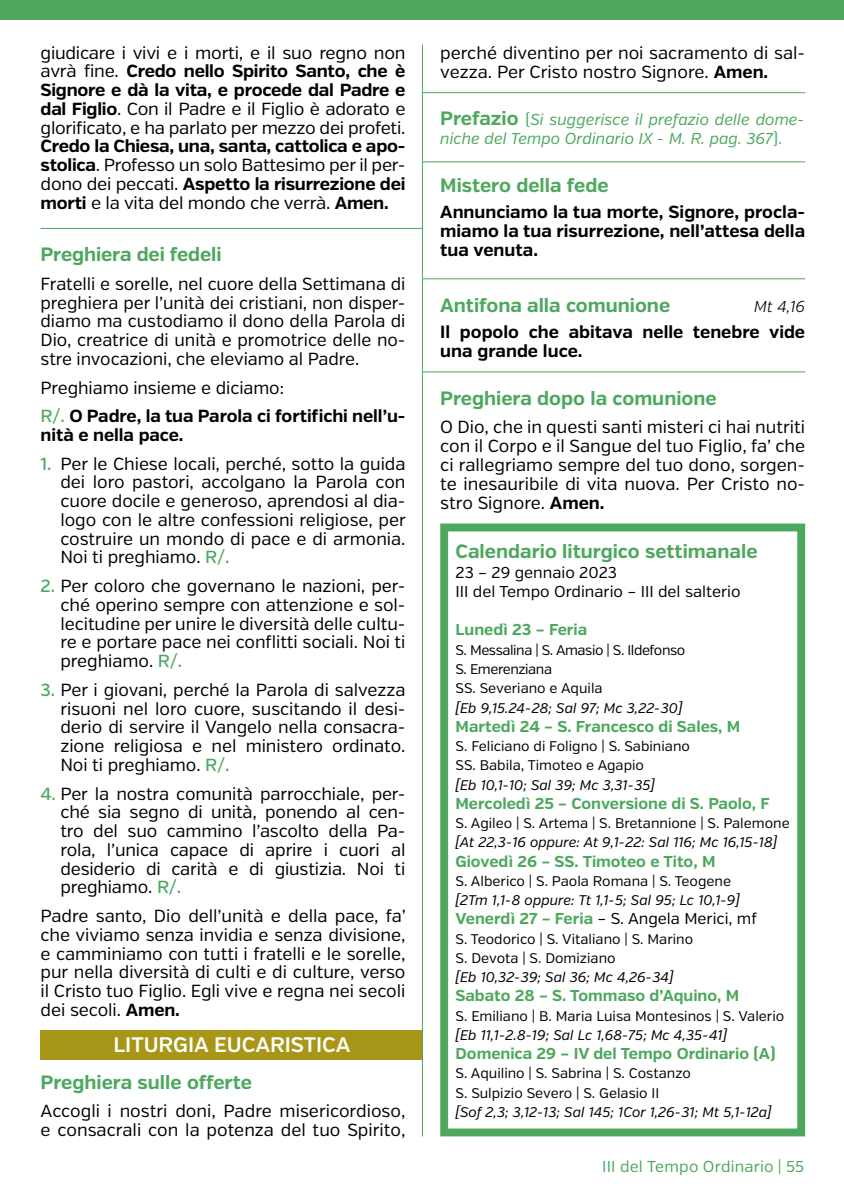
<style>
.page{position:relative;width:844px;height:1191px;background:#fff}
.page>*{position:absolute;margin:0;border:0;box-sizing:border-box;transform-origin:0 0}
.t1{font:600 21px "Verb";color:#fff}
.t2{font:700 19.25px "Verb";color:#4da85e}
.t3{font:17.5px/18.7px "Verb";letter-spacing:-.005em;color:#000;text-align:justify}
.t4{font:700 17.5px/18.7px "Verb";letter-spacing:-.005em;color:#000;text-align:justify}
.t5{font:700 15.75px "Verb";color:#4da85e}
.t6{font:15.75px/19.2px "Verb";color:#000}
.t7{font:italic 15.75px/18.9px "Verb";color:#4da85e}
.t8{font:15.75px "Verb";letter-spacing:.01em;color:#4da85e}
.t9{font:italic 300 15.75px "Verb";color:#000}
.t10{font:14px/19.2px "Verb";color:#000}
.t11{font:italic 14px "Verb";color:#000}
.t12{font:14px/19.2px "Verb";letter-spacing:-.03em;color:#000}
.s1{font-weight:700}
.s2{font-weight:400}
.s3{font-weight:500;color:#4da85e}
.s4{font-weight:700;font-style:normal;font-size:19.25px}
.s5{font-style:normal}
.s6{font-weight:700;color:#4da85e}
</style>
<div class="page">
<div style="left:0;top:0;width:843px;height:20px;background:#4da85e"></div>
<hr style="left:41px;top:228px;width:382px;height:1px;background:#4da85e">
<div style="left:41px;top:1030px;width:382px;height:29px;background:#a89618"></div>
<hr style="left:423px;top:92px;width:381px;height:1px;background:#4da85e">
<hr style="left:423px;top:161px;width:381px;height:1px;background:#4da85e">
<hr style="left:423px;top:278px;width:381px;height:1px;background:#4da85e">
<hr style="left:423px;top:371px;width:381px;height:1px;background:#4da85e">
<hr style="left:422px;top:45px;width:1px;height:1091px;background:#4da85e">
<div style="left:440px;top:523px;width:364px;height:613px;border:8px solid #4da85e"></div>
<p class="t3" style="left:41px;top:43px;width:366px">giudicare i vivi e i morti, e il suo regno non avrà fine. <span class="s1">Credo nello Spirito Santo, che è Signore e dà la vita, e procede dal Padre e dal Figlio</span>. Con il Padre e il Figlio è adorato e glorificato, e ha parlato per mezzo dei profeti.</p>
<p class="t4" style="left:41px;top:137px;width:366px">Credo la Chiesa, una, santa, cattolica e apo&shy;stolica<span class="s2">. Professo un solo Battesimo per il per&shy;dono dei peccati.</span> Aspetto la risurrezione dei morti <span class="s2">e la vita del mondo che verrà.</span> Amen.</p>
<p class="t2" style="left:41px;top:243px;width:182px">Preghiera dei fedeli</p>
<p class="t3" style="left:41px;top:275px;width:366px">Fratelli e sorelle, nel cuore della Settimana di preghiera per l’unità dei cristiani, non disper&shy;diamo ma custodiamo il dono della Parola di Dio, creatrice di unità e promotrice delle no&shy;stre invocazioni, che eleviamo al Padre.</p>
<p class="t4" style="left:41px;top:373px;width:366px;line-height:28.7px"><span class="s2">Preghiamo insieme e diciamo:<br></span><span class="s3">R/.</span> O Padre, la tua Parola ci fortifichi nell’u-</p>
<p class="t4" style="left:41px;top:426px;width:144px">nità e nella pace.</p>
<p class="t3" style="left:60px;top:454px;width:347px;text-indent:-20px"><span class="s3">1.</span> Per le Chiese locali, perché, sotto la guida dei loro pastori, accolgano la Parola con cuore docile e generoso, aprendosi al dia&shy;logo con le altre confessioni religiose, per costruire un mondo di pace e di armonia.<br>Noi ti preghiamo. <span class="s3">R/.</span></p>
<p class="t3" style="left:60px;top:577px;width:346px;text-indent:-20px"><span class="s3">2.</span> Per coloro che governano le nazioni, per&shy;ché operino sempre con attenzione e sol&shy;lecitudine per unire le diversità delle cultu&shy;re e portare pace nei conflitti sociali. Noi ti preghiamo. <span class="s3">R/.</span></p>
<p class="t3" style="left:60px;top:680px;width:346px;text-indent:-20px"><span class="s3">3.</span> Per i giovani, perché la Parola di salvezza risuoni nel loro cuore, suscitando il desi&shy;derio di servire il Vangelo nella consacra&shy;zione religiosa e nel ministero ordinato.<br>Noi ti preghiamo. <span class="s3">R/.</span></p>
<p class="t3" style="left:60px;top:784px;width:346px;text-indent:-20px"><span class="s3">4.</span> Per la nostra comunità parrocchiale, per&shy;ché sia segno di unità, ponendo al cen&shy;tro del suo cammino l’ascolto della Pa&shy;rola, l’unica capace di aprire i cuori al desiderio di carità e di giustizia. Noi ti preghiamo. <span class="s3">R/.</span></p>
<p class="t3" style="left:41px;top:906px;width:366px">Padre santo, Dio dell’unità e della pace, fa’ che viviamo senza invidia e senza divisione, e camminiamo con tutti i fratelli e le sorelle, pur nella diversità di culti e di culture, verso il Cristo tuo Figlio. Egli vive e regna nei secoli dei secoli. <span class="s1">Amen.</span></p>
<p class="t1" style="left:113px;top:1032px;width:238px">LITURGIA EUCARISTICA</p>
<p class="t2" style="left:41px;top:1070px;width:213px">Preghiera sulle offerte</p>
<p class="t3" style="left:41px;top:1102px;width:366px">Accogli i nostri doni, Padre misericordioso, e consacrali con la potenza del tuo Spirito,</p>
<p class="t3" style="left:440px;top:43px;width:366px">perché diventino per noi sacramento di sal&shy;vezza. Per Cristo nostro Signore. <span class="s1">Amen.</span></p>
<p class="t7" style="left:440px;top:111px;width:366px"><span class="s4">Prefazio</span> <span class="s5">(</span>Si suggerisce il prefazio delle dome&shy;niche del Tempo Ordinario IX - M. R. pag. 367<span class="s5">).</span></p>
<p class="t2" style="left:440px;top:174px;width:170px">Mistero della fede</p>
<p class="t4" style="left:440px;top:203px;width:366px">Annunciamo la tua morte, Signore, procla&shy;miamo la tua risurrezione, nell’attesa della tua venuta.</p>
<p class="t2" style="left:440px;top:293px;width:231px">Antifona alla comunione</p>
<p class="t9" style="left:754px;top:297px;width:52px">Mt 4,16</p>
<p class="t4" style="left:440px;top:323px;width:366px">Il popolo che abitava nelle tenebre vide una grande luce.</p>
<p class="t2" style="left:440px;top:386px;width:278px">Preghiera dopo la comunione</p>
<p class="t3" style="left:440px;top:418px;width:366px">O Dio, che in questi santi misteri ci hai nutriti con il Corpo e il Sangue del tuo Figlio, fa’ che ci rallegriamo sempre del tuo dono, sorgen&shy;te inesauribile di vita nuova. Per Cristo no&shy;stro Signore. <span class="s1">Amen.</span></p>
<p class="t2" style="left:455px;top:540px;width:303px">Calendario liturgico settimanale</p>
<p class="t6" style="left:455px;top:563px;width:286px">23 – 29 gennaio 2023<br>III del Tempo Ordinario – III del salterio</p>
<p class="t5" style="left:455px;top:620px;width:133px">Lunedì 23 – Feria</p>
<p class="t12" style="left:455px;top:640px;width:231px">S. Messalina | S. Amasio | S. Ildefonso<br>S. Emerenziana<br>SS. Severiano e Aquila</p>
<p class="t11" style="left:455px;top:699px;width:228px">[Eb 9,15.24-28; Sal 97; Mc 3,22-30]</p>
<p class="t5" style="left:455px;top:716px;width:286px">Martedì 24 – S. Francesco di Sales, M</p>
<p class="t10" style="left:455px;top:736px;width:236px">S. Feliciano di Foligno | S. Sabiniano<br>SS. Babila, Timoteo e Agapio</p>
<p class="t11" style="left:455px;top:776px;width:201px">[Eb 10,1-10; Sal 39; Mc 3,31-35]</p>
<p class="t5" style="left:455px;top:793px;width:315px">Mercoledì 25 – Conversione di S. Paolo, F</p>
<p class="t10" style="left:455px;top:813px;width:335px">S. Agileo | S. Artema | S. Bretannione | S. Palemone</p>
<p class="t11" style="left:455px;top:834px;width:323px">[At 22,3-16 oppure: At 9,1-22: Sal 116; Mc 16,15-18]</p>
<p class="t5" style="left:455px;top:851px;width:261px">Giovedì 26 – SS. Timoteo e Tito, M</p>
<p class="t10" style="left:455px;top:871px;width:277px">S. Alberico | S. Paola Romana | S. Teogene</p>
<p class="t11" style="left:455px;top:891px;width:286px">[2Tm 1,1-8 oppure: Tt 1,1-5; Sal 95; Lc 10,1-9]</p>
<p class="t6" style="left:455px;top:909px;width:303px"><span class="s6">Venerdì 27 – Feria</span> – S. Angela Merici, mf</p>
<p class="t10" style="left:455px;top:929px;width:239px">S. Teodorico | S. Vitaliano | S. Marino<br>S. Devota | S. Domiziano</p>
<p class="t11" style="left:455px;top:968px;width:219px">[Eb 10,32-39; Sal 36; Mc 4,26-34]</p>
<p class="t5" style="left:455px;top:986px;width:285px">Sabato 28 – S. Tommaso d’Aquino, M</p>
<p class="t10" style="left:455px;top:1006px;width:330px">S. Emiliano | B. Maria Luisa Montesinos | S. Valerio</p>
<p class="t11" style="left:455px;top:1026px;width:273px">[Eb 11,1-2.8-19; Sal Lc 1,68-75; Mc 4,35-41]</p>
<p class="t5" style="left:455px;top:1044px;width:321px">Domenica 29 – IV del Tempo Ordinario (A)</p>
<p class="t10" style="left:455px;top:1064px;width:237px">S. Aquilino | S. Sabrina | S. Costanzo<br>S. Sulpizio Severo | S. Gelasio II</p>
<p class="t11" style="left:455px;top:1103px;width:317px">[Sof 2,3; 3,12-13; Sal 145; 1Cor 1,26-31; Mt 5,1-12a]</p>
<p class="t8" style="left:602px;top:1157px;width:203px">III del Tempo Ordinario | 55</p>
</div>
